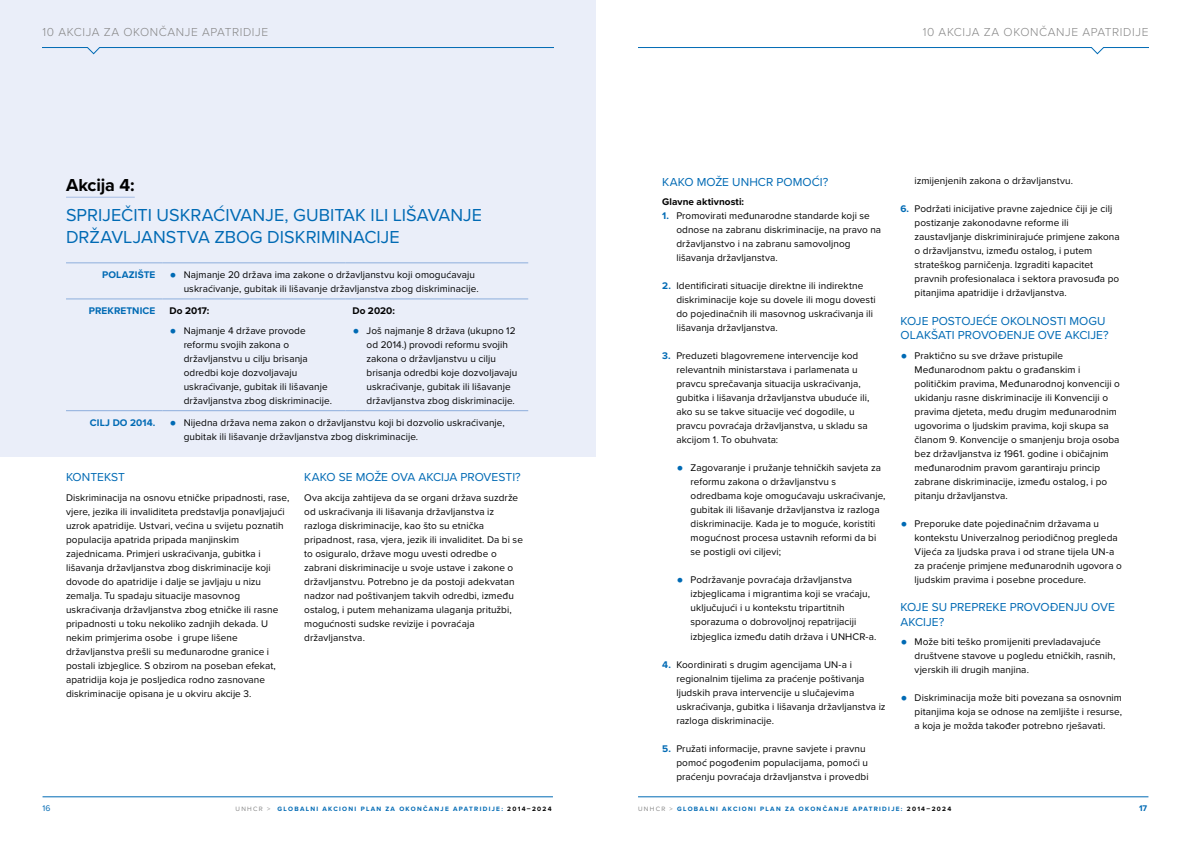
<style>
.page{position:relative;width:1191px;height:842px;background:#fff}
.page>*{position:absolute;margin:0;border:0;box-sizing:border-box;transform-origin:0 0}
.t1{font:18px/21.6px "Proxima Nova";color:#006ab4}
.t2{font:700 18px "Proxima Nova";letter-spacing:-.01em;color:#000}
.t3{font:12px/14.4px "Proxima Nova";letter-spacing:.005em;color:#006ab4;text-align:right}
.t4{font:300 12px "Proxima Nova";letter-spacing:.05em;color:#878787}
.t5{font:10px/14px "Proxima Nova";letter-spacing:.005em;color:#000}
.t6{font:700 10px "Proxima Nova";letter-spacing:.005em;color:#000}
.t7{font:700 10px "Proxima Nova";letter-spacing:.01em;color:#006ab4}
.t8{font:8.5px "Proxima Nova";color:#006ab4}
.t9{font:700 8.5px "Proxima Nova";color:#006ab4}
.t10{font:700 6.5px "Proxima Nova";letter-spacing:.2em;color:#006ab4}
.s1{font-weight:700;color:#006ab4}
.s2{font-weight:700;font-size:20px;color:#006ab4}
.s3{font-weight:400;color:#878787}
.s4{color:#000}
</style>
<div class="page">
<div style="left:0;top:0;width:595px;height:457px;background:#eaeef9"></div>
<hr style="left:66px;top:197px;width:69px;height:1px;background:#a5bde4">
<hr style="left:66px;top:263px;width:96px;height:1px;background:#8daedc">
<hr style="left:162px;top:263px;width:183px;height:1px;background:#8daedc">
<hr style="left:345px;top:263px;width:183px;height:1px;background:#8daedc">
<hr style="left:66px;top:299px;width:96px;height:1px;background:#8daedc">
<hr style="left:162px;top:299px;width:183px;height:1px;background:#8daedc">
<hr style="left:345px;top:299px;width:183px;height:1px;background:#8daedc">
<hr style="left:66px;top:410px;width:96px;height:1px;background:#8daedc">
<hr style="left:162px;top:410px;width:183px;height:1px;background:#8daedc">
<hr style="left:345px;top:410px;width:183px;height:1px;background:#8daedc">
<svg style="left:43px;top:47px;width:510px;height:7px"></svg>
<svg style="left:638px;top:47px;width:510px;height:7px"></svg>
<hr style="left:638px;top:796px;width:510px;height:1px;background:#006ab4">
<hr style="left:43px;top:796px;width:510px;height:1px;background:#006ab4">
<p class="t4" style="left:43px;top:25px;width:227px">10 AKCIJA ZA OKONČANJ E APATRIDIJ E</p>
<p class="t4" style="left:922px;top:25px;width:227px">10 AKCIJA ZA OKONČANJ E APATRIDIJ E</p>
<h1 class="t2" style="left:66px;top:174px;width:70px">Akcija 4:</h1>
<h1 class="t1" style="left:66px;top:205px;width:407px">SPRIJEČITI USKRAĆIVANJE, GUBITAK ILI LIŠAVANJE<br>DRŽAVLJANSTVA ZBOG</h1>
<h1 class="t1" style="left:267px;top:226px;width:124px">DISKRIMINACIJE</h1>
<p class="t5" style="left:184px;top:268px;width:296px;text-indent:-81px"><span class="s1">POLAZIŠTE</span> <span class="s2">•</span> Najmanje 20 država ima zakone o državljanstvu koji omogućavaju uskraćivanje, gubitak ili lišavanje državljanstva zbog diskriminacije.</p>
<p class="t7" style="left:89px;top:305px;width:68px">PREKRETNICE</p>
<p class="t6" style="left:169px;top:305px;width:41px">Do 2017:</p>
<p class="t5" style="left:184px;top:323px;width:150px;text-indent:-14px"><span class="s2">•</span> Najmanje 4 države provode reformu svojih zakona o državljanstvu u cilju brisanja odredbi koje dozvoljavaju uskraćivanje, gubitak ili lišavanje državljanstva zbog diskriminacije.</p>
<p class="t6" style="left:352px;top:305px;width:44px">Do 2020:</p>
<p class="t5" style="left:366px;top:323px;width:152px;text-indent:-14px"><span class="s2">•</span> Još najmanje 8 država (ukupno 12 od 2014.) provodi reformu svojih zakona o državljanstvu u cilju brisanja odredbi koje dozvoljavaju uskraćivanje, gubitak ili lišavanje državljanstva zbog diskriminacije.</p>
<p class="t5" style="left:184px;top:415px;width:322px;text-indent:-94px"><span class="s1">CILJ DO 2014.</span> <span class="s2">•</span> Nijedna država nema zakon o državljanstvu koji bi dozvolio uskraćivanje, gubitak ili lišavanje državljanstva zbog diskriminacije.</p>
<p class="t3" style="left:66px;top:470px;width:60px">KONTEKST</p>
<p class="t5" style="left:66px;top:490px;width:225px">Diskriminacija na osnovu etničke pripadnosti, rase, vjere, jezika ili invaliditeta predstavlja ponavljajući uzrok apatridije. Ustvari, većina u svijetu poznatih populacija apatrida pripada manjinskim zajednicama. Primjeri uskraćivanja, gubitka i lišavanja državljanstva zbog diskriminacije koji dovode do apatridije i dalje se javljaju u nizu zemalja. Tu spadaju situacije masovnog uskraćivanja državljanstva zbog etničke ili rasne pripadnosti u toku nekoliko zadnjih dekada. U nekim primjerima osobe i grupe lišene državljanstva prešli su međunarodne granice i postali izbjeglice. S obzirom na poseban efekat, apatridija koja je posljedica rodno zasnovane diskriminacije opisana je u okviru akcije 3.</p>
<p class="t3" style="left:304px;top:470px;width:218px">KAKO SE MOŽE OVA AKCIJA PROVESTI?</p>
<p class="t5" style="left:304px;top:490px;width:220px">Ova akcija zahtijeva da se organi država suzdrže od uskraćivanja ili lišavanja državljanstva iz razloga diskriminacije, kao što su etnička pripadnost, rasa, vjera, jezik ili invaliditet. Da bi se to osiguralo, države mogu uvesti odredbe o zabrani diskriminacije u svoje ustave i zakone o državljanstvu. Potrebno je da postoji adekvatan nadzor nad poštivanjem takvih odredbi, između ostalog, i putem mehanizama ulaganja pritužbi, mogućnosti sudske revizije i povraćaja državljanstva.</p>
<p class="t3" style="left:662px;top:175px;width:168px">KAKO MOŽE UNHCR POMOĆI?</p>
<p class="t6" style="left:662px;top:196px;width:83px">Glavne aktivnosti:</p>
<p class="t5" style="left:676px;top:209px;width:206px;text-indent:-14px"><span class="s1">1.</span> Promovirati međunarodne standarde koji se odnose na zabranu diskriminacije, na pravo na državljanstvo i na zabranu samovoljnog lišavanja državljanstva.</p>
<p class="t5" style="left:676px;top:279px;width:201px;text-indent:-14px"><span class="s1">2.</span> Identificirati situacije direktne ili indirektne diskriminacije koje su dovele ili mogu dovesti do pojedinačnih ili masovnog uskraćivanja ili lišavanja državljanstva.</p>
<p class="t5" style="left:676px;top:349px;width:194px;text-indent:-14px"><span class="s1">3.</span> Preduzeti blagovremene intervencije kod relevantnih ministarstava i parlamenata u pravcu sprečavanja situacija uskraćivanja, gubitka i lišavanja državljanstva ubuduće ili, ako su se takve situacije već dogodile, u pravcu povraćaja državljanstva, u skladu sa akcijom 1. To obuhvata:</p>
<p class="t5" style="left:690px;top:461px;width:196px;text-indent:-14px"><span class="s2">•</span> Zagovaranje i pružanje tehničkih savjeta za reformu zakona o državljanstvu s odredbama koje omogućavaju uskraćivanje, gubitak ili lišavanje državljanstva iz razloga diskriminacije. Kada je to moguće, koristiti mogućnost procesa ustavnih reformi da bi se postigli ovi ciljevi;</p>
<p class="t5" style="left:690px;top:573px;width:187px;text-indent:-14px"><span class="s2">•</span> Podržavanje povraćaja državljanstva izbjeglicama i migrantima koji se vraćaju, uključujući i u kontekstu tripartitnih sporazuma o dobrovoljnoj repatrijaciji izbjeglica između datih država i UNHCR-a.</p>
<p class="t5" style="left:676px;top:657px;width:211px;text-indent:-14px"><span class="s1">4.</span> Koordinirati s drugim agencijama UN-a i regionalnim tijelima za praćenje poštivanja ljudskih prava intervencije u slučajevima uskraćivanja, gubitka i lišavanja državljanstva iz razloga diskriminacije.</p>
<p class="t5" style="left:676px;top:741px;width:194px;text-indent:-14px"><span class="s1">5.</span> Pružati informacije, pravne savjete i pravnu pomoć pogođenim populacijama, pomoći u praćenju povraćaja državljanstva i provedbi</p>
<p class="t5" style="left:914px;top:174px;width:160px">izmijenjenih zakona o državljanstvu.</p>
<p class="t5" style="left:914px;top:202px;width:206px;text-indent:-14px"><span class="s1">6.</span> Podržati inicijative pravne zajednice čiji je cilj postizanje zakonodavne reforme ili zaustavljanje diskriminirajuće primjene zakona o državljanstvu, između ostalog, i putem strateškog parničenja. Izgraditi kapacitet pravnih profesionalaca i sektora pravosuđa po pitanjima apatridije i državljanstva.</p>
<p class="t3" style="left:900px;top:314px;width:15px">KOJE</p>
<p class="t3" style="left:900px;top:314px;width:210px">POSTOJEĆE OKOLNOSTI MOG U<br>OLAKŠATI PROVOĐENJE OVE AKCIJE?</p>
<p class="t5" style="left:914px;top:349px;width:207px;text-indent:-14px"><span class="s2">•</span> Praktično su sve države pristupile Međunarodnom paktu o građanskim i političkim pravima, Međunarodnoj konvenciji o ukidanju rasne diskriminacije ili Konvenciji o pravima djeteta, među drugim međunarodnim ugovorima o ljudskim pravima, koji skupa sa članom 9. Konvencije o smanjenju broja osoba bez državljanstva iz 1961. godine i običajnim međunarodnim pravom garantiraju princip zabrane diskriminacije, između ostalog, i po pitanju državljanstva.</p>
<p class="t5" style="left:914px;top:517px;width:209px;text-indent:-14px"><span class="s2">•</span> Preporuke date pojedinačnim državama u kontekstu Univerzalnog periodičnog pregleda Vijeća za ljudska prava i od strane tijela UN-a za praćenje primjene međunarodnih ugovora o ljudskim pravima i posebne procedure.</p>
<p class="t3" style="left:900px;top:600px;width:15px">KOJE</p>
<p class="t3" style="left:900px;top:600px;width:214px;text-align:left;text-indent:31px">SU PREPREKE PROVOĐENJU OVE<br>AKCIJE?</p>
<p class="t5" style="left:914px;top:635px;width:202px;text-indent:-14px"><span class="s2">•</span> Može biti teško promijeniti prevladavajuće društvene stavove u pogledu etničkih, rasnih, vjerskih ili drugih manjina.</p>
<p class="t5" style="left:914px;top:691px;width:209px;text-align:justify;text-indent:-14px"><span class="s2">•</span> Diskriminacija može biti povezana sa osnovnim pitanjima koja se odnose na zemljište i resurse, a koja je možda također potrebno rješavati.</p>
<p class="t8" style="left:43px;top:803px;width:9px">16</p>
<p class="t10" style="left:235px;top:805px;width:318px"><span class="s3">UNHCR &gt;</span> GLOBALNI AKCIONI PLAN ZA OKONČANJE APATRIDIJE: <span class="s4">2014–2024</span></p>
<p class="t10" style="left:638px;top:805px;width:315px"><span class="s3">UNHCR &gt;</span> GLOBALNI AKCIONI PLAN ZA OKONČANJE APATRIDIJE: <span class="s4">2014–2024</span></p>
<p class="t9" style="left:1139px;top:803px;width:10px">17</p>
</div>
